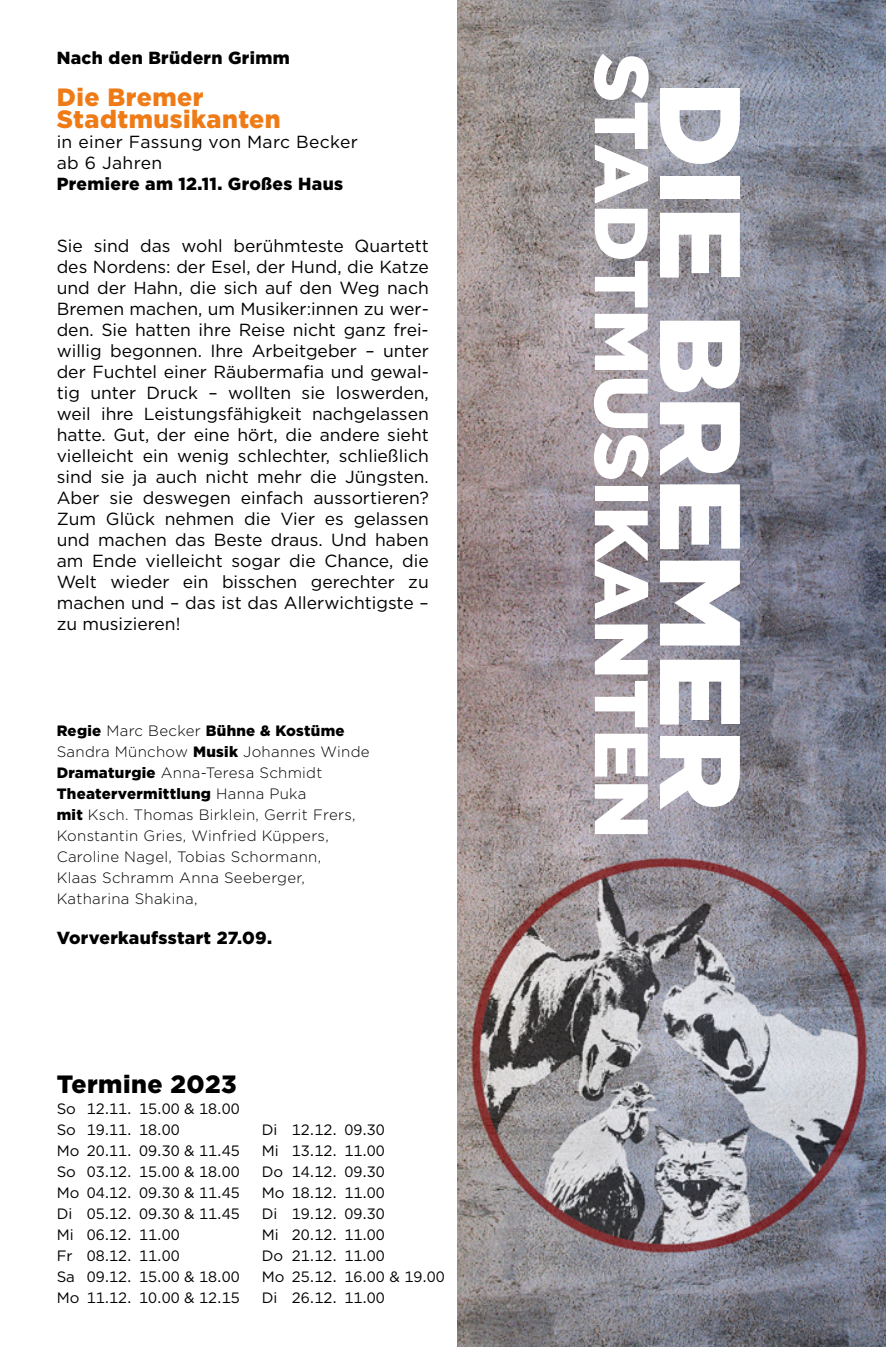
<style>
.page{position:relative;width:886px;height:1347px;background:#fff}
.page>*{position:absolute;margin:0;border:0;box-sizing:border-box;transform-origin:0 0}
.t1{font:900 114px "Gotham";color:#fff}
.t2{font:900 75.5px "Gotham";color:#fff}
.t3{font:900 25px/22.5px "Gotham";letter-spacing:.02em;color:#ef7b17}
.t4{font:900 25px "Gotham";letter-spacing:.02em;color:#000}
.t5{font:17.5px/21px "Gotham";color:#000;text-align:justify}
.t6{font:900 17.5px "Gotham";letter-spacing:.02em;color:#000}
.t7{font:17.5px/21px "Gotham";letter-spacing:.02em;color:#000}
.t8{font:15px/21px "Gotham";color:#000}
.t9{font:300 15px/21px "Gotham";letter-spacing:.02em;color:#000}
.s1{font-weight:900}
</style>
<div class="page">
<img style="left:457px;top:0;width:429px;height:1346px">
<p class="t6" style="left:57px;top:45px;width:235px">Nach den Brüdern Grimm</p>
<h3 class="t3" style="left:57px;top:85px;width:226px">Die Bremer<br>Stadtmusikanten</h3>
<p class="t7" style="left:57px;top:130px;width:303px">in einer Fassung von Marc Becker ab 6 Jahren</p>
<p class="t6" style="left:57px;top:171px;width:288px">Premiere am 12.11. Großes Haus</p>
<p class="t5" style="left:57px;top:235px;width:374px">Sie sind das wohl berühmteste Quartett des Nordens: der Esel, der Hund, die Katze und der Hahn, die sich auf den Weg nach Bremen machen, um Musiker:innen zu wer&shy;den. Sie hatten ihre Reise nicht ganz frei&shy;willig begonnen. Ihre Arbeitgeber – unter der Fuchtel einer Räubermafia und gewal&shy;tig unter Druck – wollten sie loswerden, weil ihre Leistungsfähigkeit nachgelassen hatte. Gut, der eine hört, die andere sieht vielleicht ein wenig schlechter, schließlich sind sie ja auch nicht mehr die Jüngsten.<br>Aber sie deswegen einfach aussortieren?<br>Zum Glück nehmen die Vier es gelassen und machen das Beste draus. Und haben am Ende vielleicht sogar die Chance, die Welt wieder ein bisschen gerechter zu machen und – das ist das Allerwichtigste – zu musizieren!</p>
<p class="t9" style="left:57px;top:719px;width:314px"><span class="s1">Regie</span> Marc Becker <span class="s1">Bühne &amp; Kostüme </span>Sandra Münchow <span class="s1">Musik</span> Johannes Winde <span class="s1">Dramaturgie</span> Anna-Teresa Schmidt <span class="s1">Theatervermittlung</span> Hanna Puka<br><span class="s1">mit</span> Ksch. Thomas Birklein, Gerrit Frers, Konstantin Gries, Winfried Küppers, Caroline Nagel, Tobias Schormann,<br>Klaas Schramm Anna Seeberger, Katharina Shakina,</p>
<p class="t6" style="left:57px;top:925px;width:217px">Vorverkaufsstart 27.09.</p>
<h3 class="t4" style="left:57px;top:1066px;width:181px">Termine 2023</h3>
<p class="t8" style="left:57px;top:1097px;width:184px">So 12.11. 15.00 &amp; 18.00<br>So 19.11. 18.00<br>Mo 20.11. 09.30 &amp; 11.45<br>So 03.12. 15.00 &amp; 18.00<br>Mo 04.12. 09.30 &amp; 11.45<br>Di 05.12. 09.30 &amp; 11.45<br>Mi 06.12. 11.00<br>Fr 08.12. 11.00<br>Sa 09.12. 15.00 &amp; 18.00<br>Mo 11.12. 10.00 &amp; 12.15</p>
<p class="t8" style="left:262px;top:1118px;width:184px">Di 12.12. 09.30<br>Mi 13.12. 11.00<br>Do 14.12. 09.30<br>Mo 18.12. 11.00<br>Di 19.12. 09.30<br>Mi 20.12. 11.00<br>Do 21.12. 11.00<br>Mo 25.12. 16.00 &amp; 19.00<br>Di 26.12. 11.00</p>
<h2 class="t2" style="left:674px;top:53px;width:787px;rotate:90deg">STADTMUSIKANTEN</h2>
<h1 class="t1" style="left:779px;top:81px;width:731px;rotate:90deg">DIE BREMER</h1>
</div>
